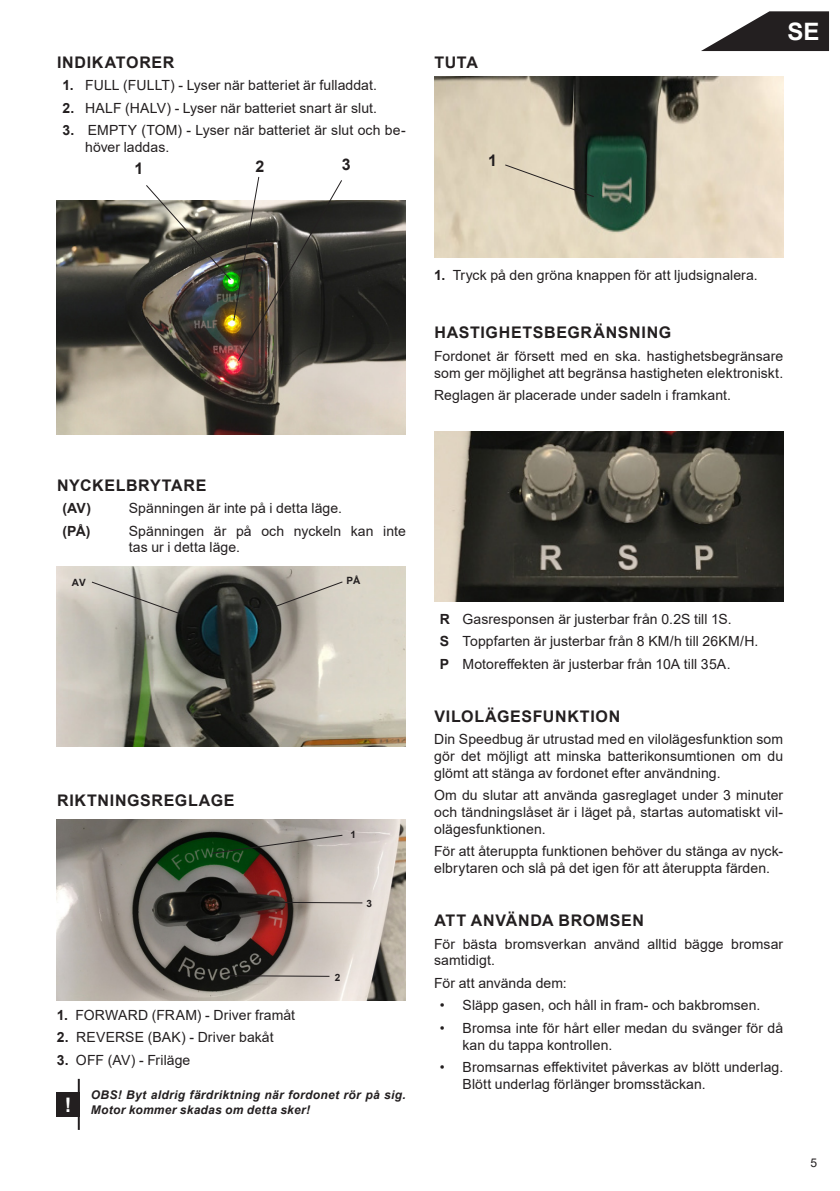
<style>
.page{position:relative;width:840px;height:1191px;background:#fff}
.page>*{position:absolute;margin:0;border:0;box-sizing:border-box;transform-origin:0 0}
.t1{font:700 24px "Arial";color:#fff}
.t2{font:700 20px "Arial";color:#fff}
._01_BrödRubrik1{font:700 16px "Arial";letter-spacing:.04em;color:#231f20}
._00_Bröd{font:14px/16.8px "Arial";letter-spacing:.005em;color:#231f20}
._05_Nummerlista{font:14px/16.8px "Arial";letter-spacing:.005em;color:#231f20}
._05_Nummerlista-2{font:700 14px "Arial";color:#231f20}
._06_Notistext{font:italic 700 12px "Arial";letter-spacing:.025em;color:#231f20}
.t3{font:12px "Arial";color:#231f20}
._03_Bildtext{font:700 10px "Arial";color:#231f20}
.s1{font-weight:700}
</style>
<div class="page">
<img style="left:57px;top:200px;width:348px;height:235px">
<img style="left:57px;top:566px;width:348px;height:181px">
<svg style="left:91px;top:581px;width:90px;height:34px"></svg>
<svg style="left:263px;top:580px;width:80px;height:32px"></svg>
<img style="left:57px;top:819px;width:348px;height:181px">
<svg style="left:223px;top:974px;width:107px;height:3px"></svg>
<svg style="left:211px;top:834px;width:132px;height:20px"></svg>
<div style="left:57px;top:1092px;width:23px;height:24px;background:#231f20"></div>
<hr style="left:78px;top:1078px;width:2px;height:51px;background:#231f20">
<img style="left:434px;top:77px;width:348px;height:180px">
<svg style="left:503px;top:164px;width:91px;height:34px"></svg>
<img style="left:434px;top:431px;width:348px;height:170px">
<svg style="left:701px;top:11px;width:127px;height:40px"></svg>
<img style="left:145px;top:176px;width:198px;height:186px">
<svg style="left:256px;top:901px;width:107px;height:3px"></svg>
<p class="_01_BrödRubrik1" style="left:57px;top:51px;width:119px">INDIKATORER</p>
<p class="_05_Nummerlista" style="left:62px;top:77px;width:316px"><span class="s1">1.</span> FULL (FULLT) - Lyser när batteriet är fulladdat.</p>
<p class="_05_Nummerlista" style="left:62px;top:99px;width:316px"><span class="s1">2.</span> HALF (HALV) - Lyser när batteriet snart är slut.</p>
<p class="_05_Nummerlista" style="left:85px;top:122px;width:322px;text-indent:-23px"><span class="s1">3.</span> EMPTY (TOM) - Lyser när batteriet är slut och be&shy;höver laddas.</p>
<p class="_01_BrödRubrik1" style="left:134px;top:157px;width:10px">1</p>
<p class="_01_BrödRubrik1" style="left:255px;top:155px;width:10px">2</p>
<p class="_01_BrödRubrik1" style="left:341px;top:153px;width:10px">3</p>
<p class="_01_BrödRubrik1" style="left:434px;top:51px;width:45px">TUTA</p>
<p class="_01_BrödRubrik1" style="left:488px;top:149px;width:10px">1</p>
<p class="t1" style="left:787px;top:15px;width:34px">SE</p>
<p class="_00_Bröd" style="left:434px;top:266px;width:325px"><span class="s1">1.</span> Tryck på den gröna knappen för att ljudsignalera.</p>
<p class="_01_BrödRubrik1" style="left:434px;top:321px;width:238px">HASTIGHETSBEGRÄNSNING</p>
<p class="_00_Bröd" style="left:434px;top:347px;width:350px">Fordonet är försett med en ska. hastighetsbegränsare som ger möjlighet att begränsa hastigheten elektroniskt.</p>
<p class="_00_Bröd" style="left:434px;top:387px;width:298px">Reglagen är placerade under sadeln i framkant.</p>
<p class="_01_BrödRubrik1" style="left:57px;top:473px;width:151px">NYCKELBRYTARE</p>
<p class="_05_Nummerlista-2" style="left:62px;top:498px;width:30px">(AV)</p>
<p class="_05_Nummerlista" style="left:129px;top:499px;width:215px">Spänningen är inte på i detta läge.</p>
<p class="_05_Nummerlista-2" style="left:62px;top:521px;width:30px">(PÅ)</p>
<p class="_05_Nummerlista" style="left:129px;top:522px;width:278px">Spänningen är på och nyckeln kan inte tas ur i detta läge.</p>
<p class="_03_Bildtext" style="left:72px;top:575px;width:16px">AV</p>
<p class="_03_Bildtext" style="left:346px;top:573px;width:15px">PÅ</p>
<p class="_01_BrödRubrik1" style="left:57px;top:788px;width:179px">RIKTNINGSREGLAGE</p>
<p class="_03_Bildtext" style="left:350px;top:828px;width:7px">1</p>
<p class="_03_Bildtext" style="left:366px;top:896px;width:7px">3</p>
<p class="_03_Bildtext" style="left:334px;top:970px;width:7px">2</p>
<p class="_00_Bröd" style="left:57px;top:1006px;width:240px"><span class="s1">1.</span> FORWARD (FRAM) - Driver framåt</p>
<p class="_00_Bröd" style="left:57px;top:1028px;width:218px"><span class="s1">2.</span> REVERSE (BAK) - Driver bakåt</p>
<p class="_00_Bröd" style="left:57px;top:1051px;width:135px"><span class="s1">3.</span> OFF (AV) - Friläge</p>
<p class="_06_Notistext" style="left:91px;top:1087px;width:316px">OBS! Byt aldrig färdriktning när fordonet rör på sig.</p>
<p class="t2" style="left:65px;top:1090px;width:8px">!</p>
<p class="_06_Notistext" style="left:91px;top:1101px;width:221px">Motor kommer skadas om detta sker!</p>
<p class="_05_Nummerlista" style="left:439px;top:610px;width:293px"><span class="s1">R</span> Gasresponsen är justerbar från 0.2S till 1S.</p>
<p class="_05_Nummerlista" style="left:439px;top:633px;width:320px"><span class="s1">S</span> Toppfarten är justerbar från 8 KM/h till 26KM/H.</p>
<p class="_05_Nummerlista" style="left:439px;top:655px;width:292px"><span class="s1">P</span> Motoreffekten är justerbar från 10A till 35A.</p>
<p class="_01_BrödRubrik1" style="left:434px;top:705px;width:187px">VILOLÄGESFUNKTION</p>
<p class="_00_Bröd" style="left:434px;top:730px;width:350px;text-align:justify">Din Speedbug är utrustad med en vilolägesfunktion som gör det möjligt att minska batterikonsumtionen om du glömt att stänga av fordonet efter användning.</p>
<p class="_00_Bröd" style="left:434px;top:787px;width:350px;text-align:justify">Om du slutar att använda gasreglaget under 3 minuter och tändningslåset är i läget på, startas automatiskt vil&shy;olägesfunktionen.</p>
<p class="_00_Bröd" style="left:434px;top:843px;width:350px">För att återuppta funktionen behöver du stänga av nyck&shy;elbrytaren och slå på det igen för att återuppta färden.</p>
<p class="_01_BrödRubrik1" style="left:434px;top:909px;width:211px">ATT ANVÄNDA BROMSEN</p>
<p class="_00_Bröd" style="left:434px;top:935px;width:350px">För bästa bromsverkan använd alltid bägge bromsar samtidigt.</p>
<p class="_00_Bröd" style="left:434px;top:974px;width:134px">För att använda dem:</p>
<p class="_00_Bröd" style="left:439px;top:997px;width:322px">• Släpp gasen, och håll in fram- och bakbromsen.</p>
<p class="_00_Bröd" style="left:462px;top:1019px;width:322px;text-indent:-23px">• Bromsa inte för hårt eller medan du svänger för då kan du tappa kontrollen.</p>
<p class="_00_Bröd" style="left:462px;top:1058px;width:322px;text-indent:-23px">• Bromsarnas effektivitet påverkas av blött underlag.<br>Blött underlag förlänger bromsstäckan.</p>
<p class="t3" style="left:810px;top:1154px;width:8px">5</p>
</div>
